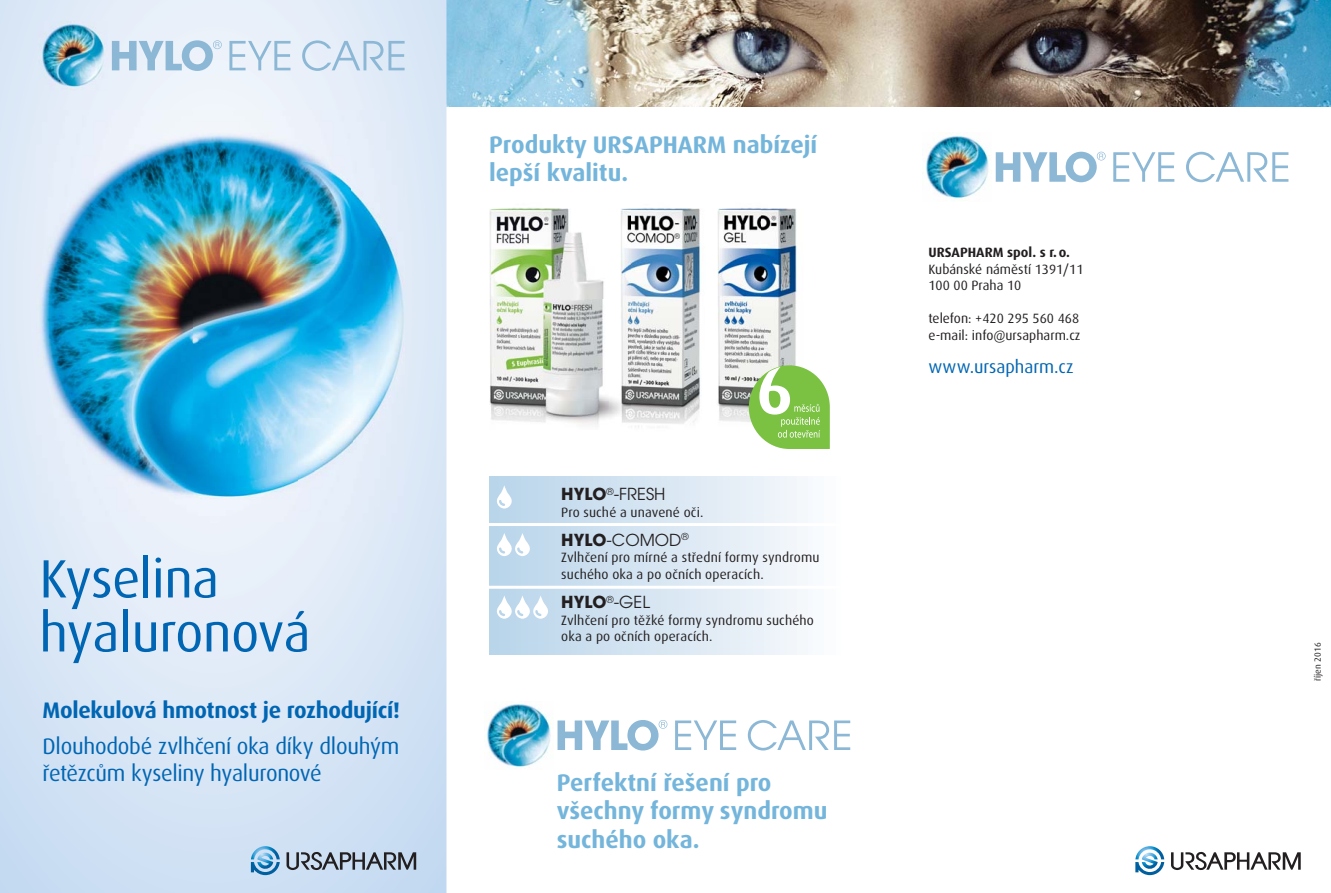
<style>
.page{position:relative;width:1331px;height:893px;background:#fff}
.page>*{position:absolute;margin:0;border:0;box-sizing:border-box;transform-origin:0 0}
.t1{font:54px/54px "Dax Pro";letter-spacing:-.01em;color:#0066b3}
.t2{font:700 24px/28.5px "Dax Pro";color:#74b5db}
.t3{font:22.5px/27.3px "Dax Pro";letter-spacing:-.01em;color:#0066b3}
.t4{font:700 22.5px "Dax Pro";letter-spacing:-.01em;color:#0066b3}
.t5{font:18px "Dax Pro";color:#0066b3}
.t6{font:16.5px "Avant Garde";color:#231f20}
.t7{font:700 16.5px "Avant Garde";color:#231f20}
.t8{font:13.5px/16.5px "Dax Pro";letter-spacing:.01em;color:#231f20}
.t9{font:700 13.5px "Dax Pro";color:#231f20}
.t10{font:9px "Dax Pro";color:#231f20}
.s1{font-weight:700}
.s2{font-weight:400}
</style>
<div class="page">
<img style="left:446px;top:0;width:885px;height:106px">
<svg style="left:1135px;top:846px;width:29px;height:29px"></svg>
<svg style="left:1171px;top:852px;width:130px;height:18px"></svg>
<div style="left:489px;top:476px;width:353px;height:179px;background:linear-gradient(to right,#b8d4ea,#fbfcfd)"></div>
<svg style="left:496px;top:595px;width:53px;height:24px"></svg>
<svg style="left:496px;top:533px;width:34px;height:23px"></svg>
<svg style="left:496px;top:485px;width:16px;height:24px"></svg>
<hr style="left:484px;top:523px;width:368px;height:3px;background:#fff">
<hr style="left:484px;top:586px;width:368px;height:3px;background:#fff">
<img style="left:922px;top:135px;width:68px;height:66px">
<svg style="left:996px;top:152px;width:292px;height:30px"></svg>
<img style="left:486px;top:704px;width:66px;height:64px">
<svg style="left:557px;top:720px;width:293px;height:30px"></svg>
<img style="left:489px;top:208px;width:115px;height:91px">
<img style="left:489px;top:299px;width:120px;height:126px">
<img style="left:630px;top:208px;width:71px;height:142px">
<img style="left:630px;top:350px;width:70px;height:77px">
<img style="left:609px;top:208px;width:21px;height:215px">
<img style="left:761px;top:208px;width:36px;height:157px">
<img style="left:717px;top:208px;width:44px;height:214px">
<svg style="left:749px;top:365px;width:81px;height:84px"></svg>
<svg style="left:0;top:0;width:446px;height:893px;background:#dae7f6"></svg>
<svg style="left:251px;top:846px;width:29px;height:29px"></svg>
<svg style="left:287px;top:852px;width:129px;height:18px;background:#8993a0"></svg>
<img style="left:37px;top:111px;width:367px;height:410px">
<img style="left:39px;top:22px;width:69px;height:68px">
<svg style="left:112px;top:40px;width:293px;height:31px;background:#c8dced"></svg>
<h2 class="t2" style="left:489px;top:132px;width:330px">Produkty URSAPHARM nabízejí lepší kvalitu.</h2>
<h1 class="t1" style="left:39px;top:555px;width:273px">Kyselina hyaluronová</h1>
<h3 class="t4" style="left:43px;top:699px;width:359px">Molekulová hmotnost je rozhodující!</h3>
<h3 class="t3" style="left:43px;top:733px;width:358px">Dlouhodobé zvlhčení oka díky dlouhým řetězcům kyseliny hyaluronové</h3>
<p class="t6" style="left:561px;top:488px;width:106px"><span class="s1">HYLO</span><sup>®</sup>-FRESH</p>
<p class="t8" style="left:561px;top:504px;width:144px">Pro suché a unavené oči.</p>
<p class="t6" style="left:561px;top:534px;width:129px"><span class="s1">HYLO</span>-COMOD<sup>®</sup></p>
<p class="t8" style="left:561px;top:550px;width:260px">Zvlhčení pro mírné a střední formy syndromu suchého oka a po očních operacích.</p>
<p class="t7" style="left:561px;top:596px;width:90px">HYLO<sup>®</sup><span class="s2">-GEL</span></p>
<p class="t8" style="left:561px;top:612px;width:254px">Zvlhčení pro těžké formy syndromu suchého oka a po očních operacích.</p>
<h2 class="t2" style="left:557px;top:769px;width:272px">Perfektní řešení pro všechny formy syndromu suchého oka.</h2>
<p class="t9" style="left:928px;top:246px;width:143px">URSAPHARM spol. s r. o.</p>
<p class="t8" style="left:928px;top:262px;width:157px">Kubánské náměstí 1391/11<br>100 00 Praha 10</p>
<p class="t8" style="left:928px;top:311px;width:154px">telefon: +420 295 560 468 e-mail: info@ursapharm.cz</p>
<h3 class="t5" style="left:928px;top:358px;width:147px">www.ursapharm.cz</h3>
<p class="t10" style="left:1313px;top:681px;width:40px;rotate:-90deg">říjen 2016</p>
</div>
